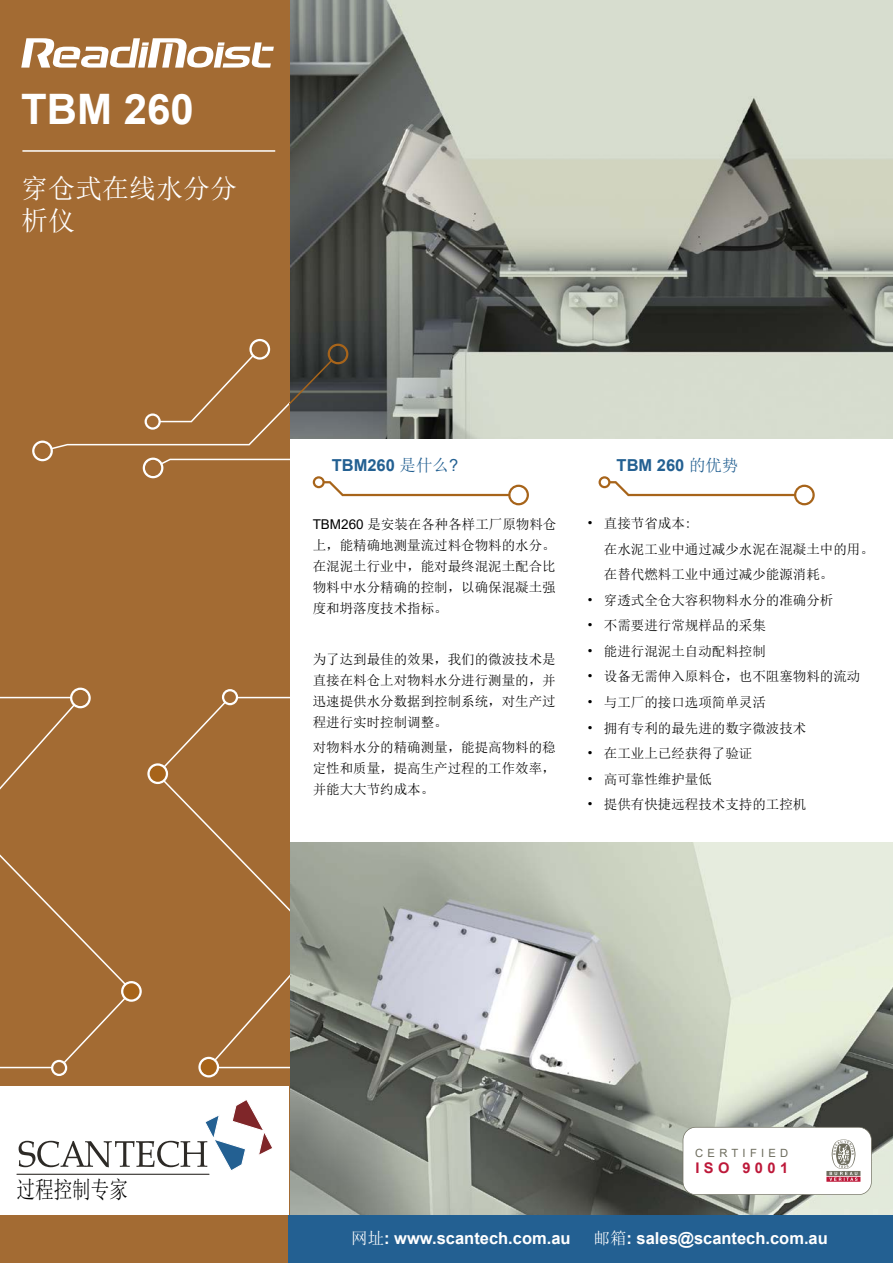
<style>
.page{position:relative;width:893px;height:1263px;background:#fff}
.page>*{position:absolute;margin:0;border:0;box-sizing:border-box;transform-origin:0 0}
.t1{font:700 42px "Arial";color:#fff}
.t2{font:27px/32.4px "Sim Sun";color:#fff}
.t3{font:24px "Sim Sun";color:#000;scale:.78 1}
.t4{font:700 16.5px "Arial";color:#fff}
.t5{font:700 16.5px "Arial";color:#236092}
.t6{font:700 14.7px "Arial";letter-spacing:.3em;color:#bd1839}
.t7{font:13.5px/21px "Sim Sun";color:#000;text-align:justify}
.t8{font:11.4px "Arial";letter-spacing:.38em;color:#6e6d5e}
.s1{font-family:"Sim Sun";font-weight:400}
.s2{font-weight:400}
.s3{font-family:"Arial"}
</style>
<div class="page">
<img style="left:289px;top:0;width:604px;height:438px">
<img style="left:289px;top:842px;width:604px;height:373px">
<div style="left:0;top:0;width:289px;height:1263px;background:#a36b33"></div>
<svg style="left:0;top:688px;width:289px;height:389px"></svg>
<div style="left:0;top:1086px;width:289px;height:129px;background:#fff"></div>
<svg style="left:19px;top:1100px;width:253px;height:70px"></svg>
<hr style="left:16px;top:1174px;width:193px;height:1px;background:#2d2a26">
<div style="left:289px;top:1215px;width:604px;height:48px;background:#236092"></div>
<svg style="left:683px;top:1127px;width:189px;height:68px"></svg>
<svg style="left:32px;top:339px;width:497px;height:166px"></svg>
<svg style="left:598px;top:476px;width:217px;height:29px"></svg>
<svg style="left:21px;top:38px;width:253px;height:30px"></svg>
<hr style="left:22px;top:150px;width:253px;height:2px;background:#fff">
<h1 class="t1" style="left:21px;top:80px;width:174px">TBM 260</h1>
<h2 class="t2" style="left:21px;top:172px;width:218px">穿仓式在线水分分析仪</h2>
<p class="t5" style="left:332px;top:454px;width:128px">TBM260 <span class="s1">是什么</span><span class="s2">?</span></p>
<p class="t5" style="left:617px;top:454px;width:123px">TBM 260 <span class="s1">的优势</span></p>
<p class="t7" style="left:313px;top:513px;width:245px"><span class="s3">TBM260</span> 是安装在各种各样工厂原物料仓上，能精确地测量流过料仓物料的水分。在混泥土行业中，能对最终混泥土配合比物料中水分精确的控制，以确保混凝土强度和坍落度技术指标。</p>
<p class="t7" style="left:313px;top:648px;width:244px">为了达到最佳的效果，我们的微波技术是直接在料仓上对物料水分进行测量的，并迅速提供水分数据到控制系统，对生产过程进行实时控制调整。</p>
<p class="t7" style="left:313px;top:737px;width:244px">对物料水分的精确测量，能提高物料的稳定性和质量，提高生产过程的工作效率，并能大大节约成本。</p>
<p class="t7" style="left:604px;top:511px;width:272px;line-height:25.5px;text-align:left;text-indent:-17px">• 直接节省成本:<br>在水泥工业中通过减少水泥在混凝土中的用。在替代燃料工业中通过减少能源消耗。</p>
<p class="t7" style="left:587px;top:590px;width:248px">• 穿透式全仓大容积物料水分的准确分析</p>
<p class="t7" style="left:587px;top:615px;width:181px">• 不需要进行常规样品的采集</p>
<p class="t7" style="left:587px;top:641px;width:181px">• 能进行混泥土自动配料控制</p>
<p class="t7" style="left:587px;top:666px;width:275px">• 设备无需伸入原料仓，也不阻塞物料的流动</p>
<p class="t7" style="left:587px;top:692px;width:181px">• 与工厂的接口选项简单灵活</p>
<p class="t7" style="left:587px;top:717px;width:221px">• 拥有专利的最先进的数字微波技术</p>
<p class="t7" style="left:587px;top:743px;width:167px">• 在工业上已经获得了验证</p>
<p class="t7" style="left:587px;top:768px;width:127px">• 高可靠性维护量低</p>
<p class="t7" style="left:587px;top:794px;width:221px">• 提供有快捷远程技术支持的工控机</p>
<h3 class="t3" style="left:16px;top:1178px;width:145px">过程控制专家</h3>
<p class="t8" style="left:695px;top:1145px;width:95px">CERTIFIED</p>
<p class="t6" style="left:695px;top:1157px;width:94px">ISO 9001</p>
<p class="t4" style="left:351px;top:1226px;width:221px"><span class="s1">网址</span>: www.scantech.com.au</p>
<p class="t4" style="left:594px;top:1226px;width:236px"><span class="s1">邮箱</span>: sales@scantech.com.au</p>
</div>
